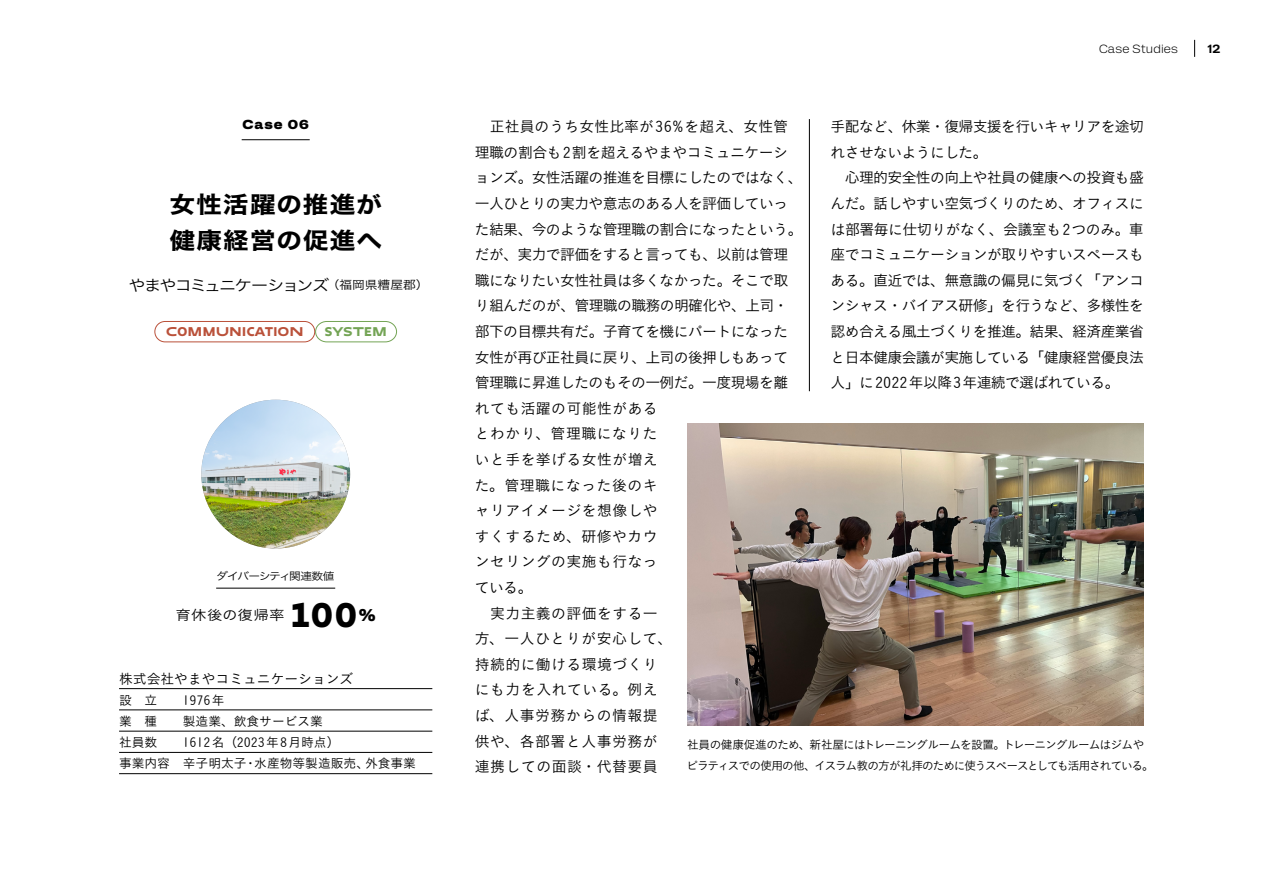
<style>
.page{position:relative;width:1263px;height:893px;background:#fff}
.page>*{position:absolute;margin:0;border:0;box-sizing:border-box;transform-origin:0 0}
.t1{font:29.7px "Neue Display Random";color:#000}
.t2{font:22.95px/36.2px "Hiragino Sans W7";letter-spacing:.05em;color:#000;scale:1.11 1}
.t3{font:15.3px "Hiragino Sans W3";letter-spacing:-.095em;color:#000;scale:1.11 1}
.t4{font:14.85px/25.7px "Koburina Go Std W3";letter-spacing:-.045em;color:#000}
.t5{font:13.8px "Koburina Go Std W3";letter-spacing:-.005em;color:#000}
.t6{font:13.35px "Hiragino Sans W3";letter-spacing:.06em;color:#000;scale:1.11 1}
.t7{font:12.75px/21.3px "Koburina Go Std W3";color:#000}
.t8{font:700 12.75px "Tagus Xwide";letter-spacing:.08em;color:#000}
.t9{font:11.7px/21.3px "Koburina Go Std W3";letter-spacing:-.075em;color:#000}
.t10{font:300 11.7px "Tagus Wide";letter-spacing:.015em;color:#000}
.t11{font:500 11.7px "Tagus Wide";color:#000}
.t12{font:11.1px "Neue Display Random";letter-spacing:.05em;color:#ba513a}
.t13{font:11.1px "Neue Display Random";color:#74a455}
.t14{font:10.5px "Hiragino Sans W3";letter-spacing:-.09em;color:#000;scale:1.11 1}
.s1{font-size:11.55px}
</style>
<div class="page">
<hr style="left:119px;top:773px;width:313px;height:1px;background:#000">
<hr style="left:119px;top:752px;width:313px;height:1px;background:#000">
<hr style="left:119px;top:731px;width:313px;height:1px;background:#000">
<hr style="left:119px;top:710px;width:313px;height:1px;background:#000">
<hr style="left:119px;top:688px;width:313px;height:1px;background:#000">
<hr style="left:216px;top:588px;width:119px;height:1px;background:#000">
<hr style="left:242px;top:139px;width:68px;height:1px;background:#000">
<div style="left:154px;top:321px;width:161px;height:21px;border:1px solid #ba513a;border-radius:10px"></div>
<svg style="left:315px;top:321px;width:82px;height:22px"></svg>
<hr style="left:809px;top:119px;width:1px;height:272px;background:#000">
<img style="left:687px;top:423px;width:457px;height:302px">
<svg style="left:1194px;top:40px;width:1px;height:17px"></svg>
<img style="left:201px;top:400px;width:149px;height:149px;border-radius:74px">
<p class="t8" style="left:243px;top:117px;width:68px">Case 06</p>
<h2 class="t2" style="left:170px;top:187px;width:193px">女性活躍の推進が健康経営の促進へ</h2>
<p class="t3" style="left:129px;top:271px;width:272px">やまやコミュニケーションズ <span class="s1">（福岡県糟屋郡）</span></p>
<p class="t12" style="left:166px;top:324px;width:139px">COMMUNICATION</p>
<p class="t13" style="left:325px;top:324px;width:64px">SYSTEM</p>
<p class="t14" style="left:216px;top:566px;width:108px">ダイバーシティ関連数値</p>
<p class="t6" style="left:176px;top:603px;width:99px">育休後の復帰率</p>
<h1 class="t1" style="left:291px;top:595px;width:86px">100<sup>%</sup></h1>
<p class="t5" style="left:119px;top:669px;width:236px">株式会社やまやコミュニケーションズ</p>
<p class="t7" style="left:119px;top:689px;width:40px">設　立</p>
<p class="t7" style="left:183px;top:689px;width:43px">1976年</p>
<p class="t7" style="left:119px;top:710px;width:40px">業　種</p>
<p class="t7" style="left:183px;top:710px;width:142px">製造業、飲食サービス業</p>
<p class="t7" style="left:119px;top:731px;width:40px">社員数</p>
<p class="t7" style="left:119px;top:731px;width:298px;text-indent:64px">1612名（2023年8月時点）<br>事業内容 辛子明太子・水産物等製造販売、外食事業</p>
<p class="t10" style="left:1099px;top:42px;width:80px">Case Studies</p>
<p class="t11" style="left:1207px;top:41px;width:15px">12</p>
<p class="t4" style="left:475px;top:114px;width:329px">　正社員のうち女性比率が36%を超え、女性管理職の割合も2割を超えるやまやコミュニケーションズ。女性活躍の推進を目標にしたのではなく、一人ひとりの実力や意志のある人を評価していった結果、今のような管理職の割合になったという。だが、実力で評価をすると言っても、以前は管理職になりたい女性社員は多くなかった。そこで取り組んだのが、管理職の職務の明確化や、上司・部下の目標共有だ。子育てを機にパートになった女性が再び正社員に戻り、上司の後押しもあって管理職に昇進したのもその一例だ。一度現場を離れても活躍の可能性がある<br>とわかり、管理職になりた<br>いと手を挙げる女性が増え<br>た。管理職になった後のキ<br>ャリアイメージを想像しや<br>すくするため、研修やカウ<br>ンセリングの実施も行なっ<br>ている。<br>　実力主義の評価をする一<br>方、一人ひとりが安心して、<br>持続的に働ける環境づくり<br>にも力を入れている。例え<br>ば、人事労務からの情報提<br>供や、各部署と人事労務が<br>連携しての面談・代替要員</p>
<p class="t4" style="left:831px;top:114px;width:315px">手配など、休業・復帰支援を行いキャリアを途切れさせないようにした。<br>　心理的安全性の向上や社員の健康への投資も盛んだ。話しやすい空気づくりのため、オフィスには部署毎に仕切りがなく、会議室も2つのみ。車座でコミュニケーションが取りやすいスペースもある。直近では、無意識の偏見に気づく「アンコンシャス・バイアス研修」を行うなど、多様性を認め合える風土づくりを推進。結果、経済産業省と日本健康会議が実施している「健康経営優良法人」に2022年以降3年連続で選ばれている。</p>
<p class="t9" style="left:686px;top:733px;width:469px">社員の健康促進のため、新社屋にはトレーニングルームを設置。トレーニングルームはジムやピラティスでの使用の他、イスラム教の方が礼拝のために使うスペースとしても活用されている。</p>
</div>
